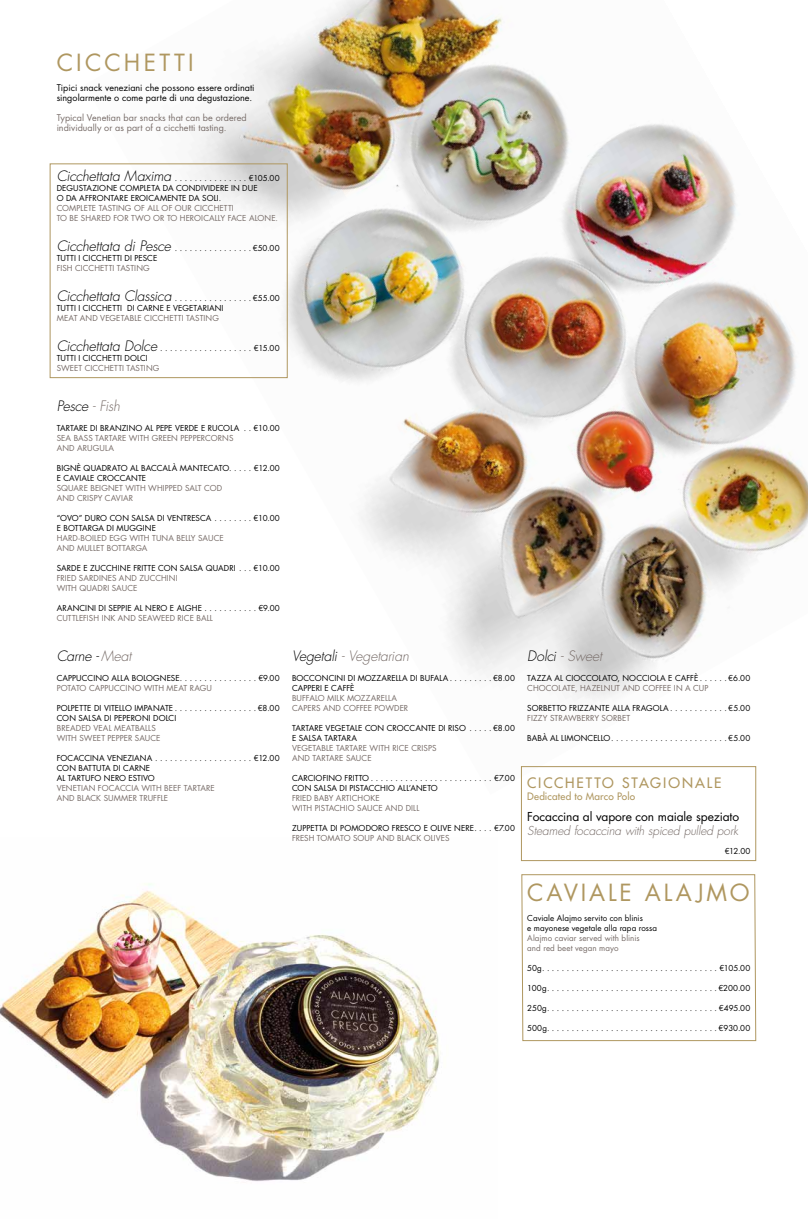
<style>
.page{position:relative;width:808px;height:1219px;background:#fff}
.page>*{position:absolute;margin:0;border:0;box-sizing:border-box;transform-origin:0 0}
.t1{font:23px "Futura Std";letter-spacing:.125em;color:#af9760}
.t2{font:italic 300 14px "Futura Std";letter-spacing:-.01em;color:#776c68}
.t3{font:italic 300 14px "Futura Std";letter-spacing:-.015em;color:#000}
.t4{font:500 14px "Futura Std";letter-spacing:.14em;color:#af9760}
.t5{font:italic 300 12px "Futura Std";letter-spacing:-.01em;color:#776c68}
.t6{font:12px "Futura Std";letter-spacing:-.01em;color:#000}
.t7{font:500 10px "Futura Std";letter-spacing:.02em;color:#af9760}
.t8{font:9px/10px "Futura Std";letter-spacing:.005em;color:#000}
.t9{font:9px/10px "Futura Std";letter-spacing:.005em;color:#776c68}
.t10{font:8px/10px "Futura Std";letter-spacing:.01em;color:#000}
.t11{font:8px/10px "Futura Std";letter-spacing:.01em;color:#776c68}
.t12{font:8px "Futura Std";letter-spacing:-.01em;color:#000}
.s1{font-weight:300;font-style:italic;font-size:14px}
.s2{color:#776c68}
.s3{color:#000}
</style>
<div class="page">
<img style="left:85px;top:0;width:723px;height:795px">
<img style="left:0;top:884px;width:440px;height:298px">
<div style="left:521px;top:766px;width:235px;height:95px;border:1px solid #af9760"></div>
<div style="left:50px;top:163px;width:238px;height:215px;border:1px solid #af9760"></div>
<svg style="left:521px;top:874px;width:236px;height:168px"></svg>
<h1 class="t1" style="left:57px;top:48px;width:139px">CICCHETTI</h1>
<p class="t8" style="left:57px;top:83px;width:199px">Tipici snack veneziani che possono essere ordinati singolarmente o come parte di una degustazione.</p>
<p class="t9" style="left:57px;top:113px;width:191px">Typical Venetian bar snacks that can be ordered individually or as part of a cicchetti tasting.</p>
<p class="t10" style="left:57px;top:173px;width:225px"><span class="s1">Cicchettata Maxima</span> . . . . . . . . . . . . . . €105. 00<br>DEGUSTAZIONE COMPLETA DA CONDIVIDERE IN DUE<br>O DA AFFRONTARE EROICAMENTE DA SOLI.</p>
<p class="t11" style="left:57px;top:203px;width:221px">COMPLETE TASTING OF ALL OF OUR CICCHETTI<br>TO BE SHARED FOR TWO OR TO HEROICALLY FACE ALONE.</p>
<p class="t10" style="left:57px;top:243px;width:224px"><span class="s1">Cicchettata di Pesce</span> . . . . . . . . . . . . . . . €50. 00<br>TUTTI I CICCHETTI DI PESCE</p>
<p class="t11" style="left:57px;top:263px;width:95px">FISH CICCHETTI TASTING</p>
<p class="t10" style="left:57px;top:293px;width:225px"><span class="s1">Cicchettata Classica</span> . . . . . . . . . . . . . . . €55. 00<br>TUTTI I CICCHETTI DI CARNE E VEGETARIANI</p>
<p class="t11" style="left:57px;top:313px;width:164px">MEAT AND VEGETABLE CICCHETTI TASTING</p>
<p class="t10" style="left:57px;top:343px;width:225px"><span class="s1">Cicchettata Dolce</span> . . . . . . . . . . . . . . . . . . . €15. 00<br>TUTTI I CICCHETTI DOLCI</p>
<p class="t11" style="left:57px;top:363px;width:104px">SWEET CICCHETTI TASTING</p>
<h2 class="t3" style="left:57px;top:397px;width:65px">Pesce <span class="s2">- Fish</span></h2>
<p class="t10" style="left:57px;top:423px;width:225px">TARTARE DI BRANZINO AL PEPE VERDE E RUCOLA . €10.00</p>
<p class="t11" style="left:57px;top:433px;width:178px">SEA BASS TARTARE WITH GREEN PEPPERCORNS<br>AND ARUGULA</p>
<p class="t10" style="left:57px;top:463px;width:225px">BIGNÈ QUADRATO AL BACCALÀ MANTECATO. . . . . €12.00<br>E CAVIALE CROCCANTE</p>
<p class="t11" style="left:57px;top:483px;width:167px">SQUARE BEIGNET WITH WHIPPED SALT COD<br>AND CRISPY CAVIAR</p>
<p class="t10" style="left:57px;top:513px;width:225px">“OVO” DURO CON SALSA DI VENTRESCA . . . . . . . €10.00<br>E BOTTARGA DI MUGGINE</p>
<p class="t11" style="left:57px;top:533px;width:169px">HARD-BOILED EGG WITH TUNA BELLY SAUCE<br>AND MULLET BOTTARGA</p>
<p class="t10" style="left:57px;top:563px;width:225px">SARDE E ZUCCHINE FRITTE CON SALSA QUADRI . . €10.00</p>
<p class="t11" style="left:57px;top:573px;width:122px">FRIED SARDINES AND ZUCCHINI<br>WITH QUADRI SAUCE</p>
<p class="t10" style="left:57px;top:603px;width:224px">ARANCINI DI SEPPIE AL NERO E ALGHE . . . . . . . . . . €9.00</p>
<p class="t11" style="left:57px;top:613px;width:158px">CUTTLEFISH INK AND SEAWEED RICE BALL</p>
<h2 class="t3" style="left:57px;top:647px;width:76px">Carne - <span class="s2">Meat</span></h2>
<p class="t10" style="left:57px;top:673px;width:224px">CAPPUCCINO ALLA BOLOGNESE . . . . . . . . . . . . . . . €9.00</p>
<p class="t11" style="left:57px;top:683px;width:157px">POTATO CAPPUCCINO WITH MEAT RAGU</p>
<p class="t10" style="left:57px;top:703px;width:224px">POLPETTE DI VITELLO IMPANATE . . . . . . . . . . . . . . . . €8.00<br>CON SALSA DI PEPERONI DOLCI</p>
<p class="t11" style="left:57px;top:723px;width:105px">BREADED VEAL MEATBALLS<br>WITH SWEET PEPPER SAUCE</p>
<p class="t10" style="left:57px;top:753px;width:224px">FOCACCINA VENEZIANA . . . . . . . . . . . . . . . . . . . . €12.00<br>CON BATTUTA DI CARNE<br>AL TARTUFO NERO ESTIVO</p>
<p class="t11" style="left:57px;top:783px;width:160px">VENETIAN FOCACCIA WITH BEEF TARTARE<br>AND BLACK SUMMER TRUFFLE</p>
<h2 class="t2" style="left:292px;top:647px;width:118px"><span class="s3">Vegetali</span> - Vegetarian</h2>
<p class="t10" style="left:292px;top:673px;width:225px">BOCCONCINI DI MOZZARELLA DI BUFALA . . . . . . . . €8.00<br>CAPPERI E CAFFÈ</p>
<p class="t11" style="left:292px;top:693px;width:118px">BUFFALO MILK MOZZARELLA<br>CAPERS AND COFFEE POWDER</p>
<p class="t10" style="left:292px;top:723px;width:225px">TARTARE VEGETALE CON CROCCANTE DI RISO . . . . €8.00<br>E SALSA TARTARA</p>
<p class="t11" style="left:292px;top:743px;width:146px">VEGETABLE TARTARE WITH RICE CRISPS<br>AND TARTARE SAUCE</p>
<p class="t10" style="left:292px;top:773px;width:225px">CARCIOFINO FRITTO . . . . . . . . . . . . . . . . . . . . . . . . . €7.00<br>CON SALSA DI PISTACCHIO ALL’ANETO</p>
<p class="t11" style="left:292px;top:793px;width:129px">FRIED BABY ARTICHOKE<br>WITH PISTACHIO SAUCE AND DILL</p>
<p class="t10" style="left:292px;top:823px;width:225px">ZUPPETTA DI POMODORO FRESCO E OLIVE NERE . . . . €7.00</p>
<p class="t11" style="left:292px;top:833px;width:159px">FRESH TOMATO SOUP AND BLACK OLIVES</p>
<h2 class="t2" style="left:527px;top:647px;width:76px"><span class="s3">Dolci</span> - Sweet</h2>
<p class="t10" style="left:527px;top:673px;width:224px">TAZZA AL CIOCCOLATO, NOCCIOLA E CAFFÈ . . . . . €6.00</p>
<p class="t11" style="left:527px;top:683px;width:183px">CHOCOLATE, HAZELNUT AND COFFEE IN A CUP</p>
<p class="t10" style="left:527px;top:703px;width:225px">SORBETTO FRIZZANTE ALLA FRAGOLA . . . . . . . . . . . €5.00</p>
<p class="t11" style="left:527px;top:713px;width:104px">FIZZY STRAWBERRY SORBET</p>
<p class="t10" style="left:527px;top:733px;width:225px">BABÀ AL LIMONCELLO . . . . . . . . . . . . . . . . . . . . . . . €5.00</p>
<h2 class="t4" style="left:527px;top:775px;width:196px">CICCHETTO STAGIONALE</h2>
<p class="t7" style="left:527px;top:790px;width:110px">Dedicated to Marco Polo</p>
<h3 class="t6" style="left:527px;top:809px;width:213px">Focaccina al vapore con maiale speziato</h3>
<h3 class="t5" style="left:527px;top:823px;width:212px">Steamed focaccina with spiced pulled pork</h3>
<p class="t10" style="left:725px;top:846px;width:27px">€12.00</p>
<h1 class="t1" style="left:527px;top:878px;width:224px">CAVIALE ALAJMO</h1>
<p class="t10" style="left:527px;top:913px;width:131px">Caviale Alajmo servito con blinis<br>e mayonese vegetale alla rapa rossa</p>
<p class="t11" style="left:527px;top:933px;width:114px">Alajmo caviar served with blinis and red beet vegan mayo</p>
<p class="t10" style="left:527px;top:963px;width:224px">50g . . . . . . . . . . . . . . . . . . . . . . . . . . . . . . . . . . . €105.00</p>
<p class="t10" style="left:527px;top:983px;width:224px">100g . . . . . . . . . . . . . . . . . . . . . . . . . . . . . . . . . . €200.00</p>
<p class="t12" style="left:527px;top:1003px;width:225px">250g . . . . . . . . . . . . . . . . . . . . . . . . . . . . . . . . . . €495.00</p>
<p class="t10" style="left:527px;top:1023px;width:225px">500g...................................€930.00</p>
</div>
